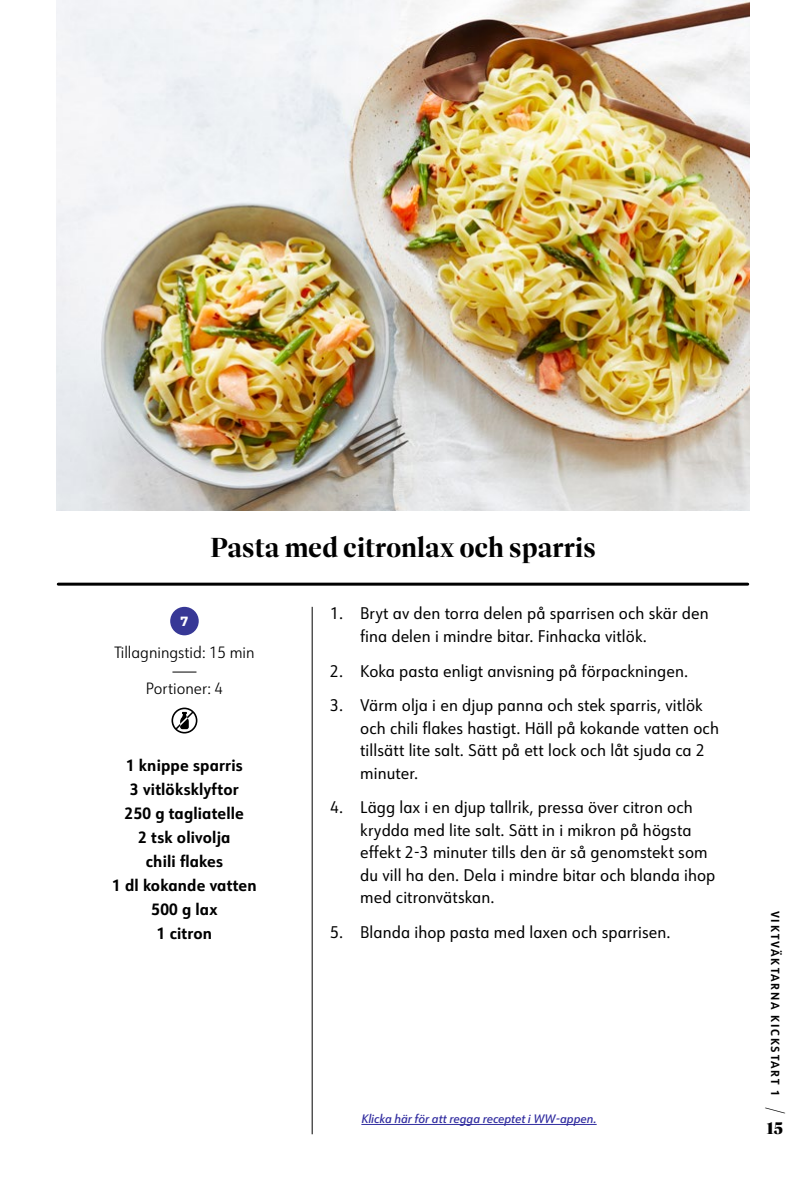
<style>
.page{position:relative;width:806px;height:1191px;background:#fff}
.page>*{position:absolute;margin:0;border:0;box-sizing:border-box;transform-origin:0 0}
.t1{font:700 28px "Dashiell Fine";color:#000}
.t2{font:800 18px "Dashiell Fine";color:#000}
.t3{font:16.4px/22.6px "URW Form Semi Cond";letter-spacing:.005em;color:#000}
.t4{font:700 16px/24px "URW Form Semi Cond";letter-spacing:.01em;color:#000;text-align:center}
.t5{font:300 16px "URW Form Semi Cond";color:#000}
.t6{font:700 14px "National 2";color:#fff}
.t7{font:italic 500 12px "URW Form Semi Cond";color:#322da0}
.t8{font:700 11.6px "URW Form Semi Cond";letter-spacing:.15em;color:#000}
.s1{font-family:"Dashiell Fine";font-weight:800;font-size:23px}
</style>
<div class="page">
<img style="left:57px;top:0;width:691px;height:510px">
<svg style="left:171px;top:707px;width:26px;height:26px"></svg>
<div style="left:170px;top:607px;width:29px;height:28px;background:#373896;border-radius:50%"></div>
<hr style="left:58px;top:582px;width:689px;height:3px;background:#000">
<hr style="left:311px;top:607px;width:1px;height:527px;background:#000">
<svg style="left:172px;top:671px;width:24px;height:1px"></svg>
<hr style="left:361px;top:1124px;width:235px;height:1px;background:#322da0">
<h1 class="t1" style="left:210px;top:530px;width:387px">Pasta med citronlax och sparris</h1>
<p class="t6" style="left:180px;top:612px;width:9px">7</p>
<p class="t3" style="left:360px;top:602px;width:350px;text-indent:-30px">1. Bryt av den torra delen på sparrisen och skär den fina delen i mindre bitar. Finhacka vitlök.</p>
<p class="t3" style="left:330px;top:659px;width:359px">2. Koka pasta enligt anvisning på förpackningen.</p>
<p class="t3" style="left:360px;top:693px;width:360px;text-indent:-30px">3. Värm olja i en djup panna och stek sparris, vitlök och chili flakes hastigt. Häll på kokande vatten och tillsätt lite salt. Sätt på ett lock och låt sjuda ca 2 minuter.</p>
<p class="t3" style="left:360px;top:795px;width:356px;text-indent:-30px">4. Lägg lax i en djup tallrik, pressa över citron och krydda med lite salt. Sätt in i mikron på högsta effekt 2-3 minuter tills den är så genomstekt som du vill ha den. Dela i mindre bitar och blanda ihop med citronvätskan.</p>
<p class="t3" style="left:330px;top:920px;width:342px">5. Blanda ihop pasta med laxen och sparrisen.</p>
<p class="t5" style="left:114px;top:641px;width:141px">Tillagningstid: 15 min</p>
<p class="t5" style="left:146px;top:677px;width:79px">Portioner: 4</p>
<p class="t4" style="left:112px;top:753px;width:146px">1 knippe sparris<br>3 vitlöksklyftor<br>250 g tagliatelle<br>2 tsk olivolja<br>chili flakes<br>1 dl kokande vatten<br>500 g lax<br>1 citron</p>
<p class="t7" style="left:361px;top:1110px;width:237px">Klicka här för att regga receptet i WW-appen.</p>
<p class="t8" style="left:783px;top:910px;width:204px;rotate:90deg">VIKTVÄKTARNA KICKSTART 1 <span class="s1">/</span></p>
<p class="t2" style="left:765px;top:1117px;width:18px">15</p>
</div>
